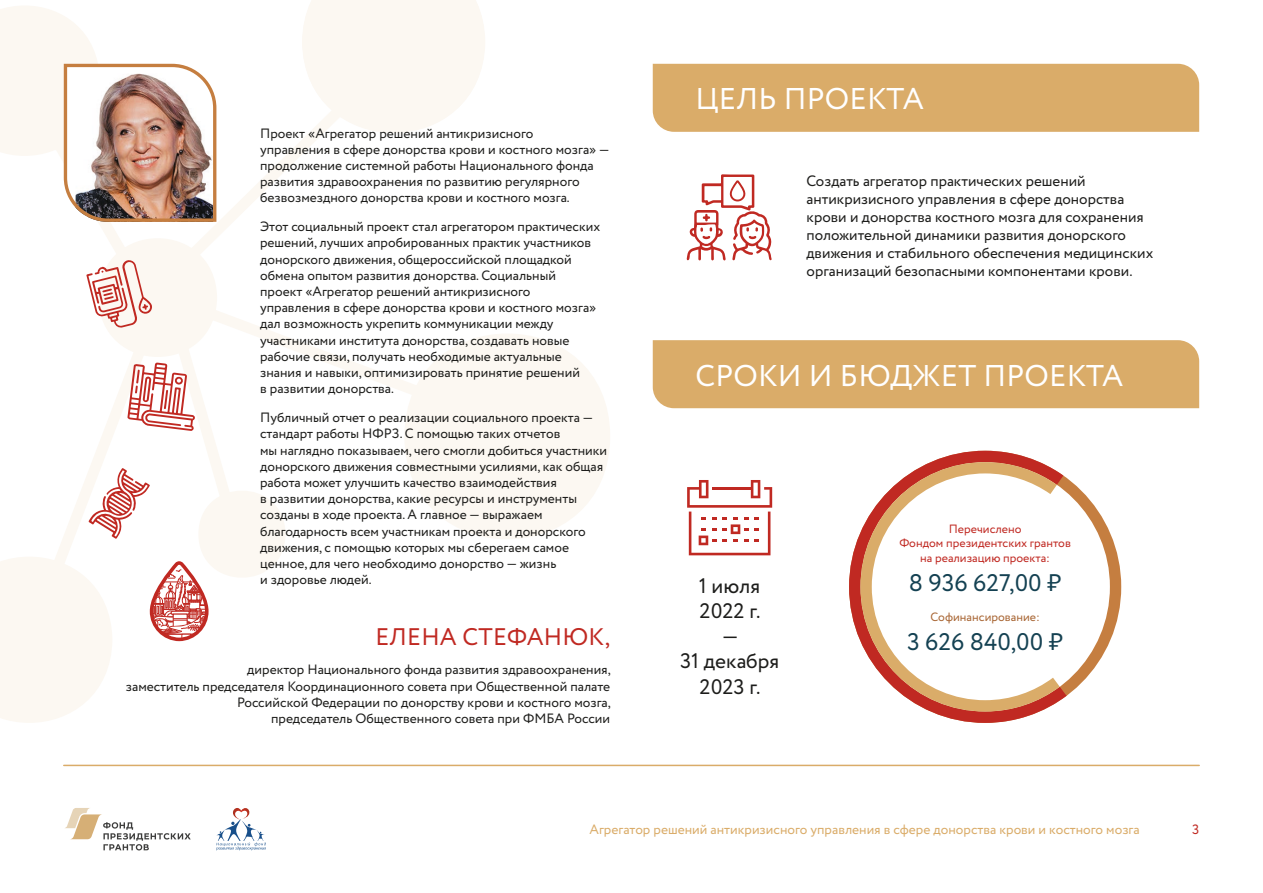
<style>
.page{position:relative;width:1263px;height:893px;background:#fff}
.page>*{position:absolute;margin:0;border:0;box-sizing:border-box;transform-origin:0 0}
.t1{font:30px "Circe";letter-spacing:.01em;color:#fff}
.t2{font:24px "Circe";color:#144152}
.t3{font:24px "Circe";letter-spacing:.01em;color:#c02922}
.t4{font:21px/25.2px "Circe";color:#1d1d1b;text-align:center}
.t5{font:15px/18px "Circe";color:#1d1d1b}
.t6{font:13.5px/16.2px "Circe";color:#1d1d1b}
.t7{font:13.5px "Circe";color:#daac69}
.t8{font:13.5px "Circe";color:#c02922}
.t9{font:12px/14.4px "Circe";color:#c02922;text-align:center}
.t10{font:12px "Circe";color:#a86533}
</style>
<div class="page">
<svg style="left:65px;top:808px;width:126px;height:42px"></svg>
<svg style="left:216px;top:808px;width:50px;height:42px"></svg>
<hr style="left:64px;top:765px;width:1135px;height:1px;background:#daac69">
<svg style="left:405px;top:347px;width:205px;height:192px;fill:#fcf8f2"></svg>
<svg style="left:285px;top:334px;width:275px;height:115px;fill:#fcf8f2"></svg>
<svg style="left:302px;top:0;width:183px;height:133px"></svg>
<svg style="left:285px;top:55px;width:112px;height:115px;fill:#fcfaf6"></svg>
<div style="left:653px;top:64px;width:546px;height:68px;background:#daac69"></div>
<div style="left:653px;top:340px;width:546px;height:68px;background:#daac69"></div>
<svg style="left:1067px;top:478px;width:54px;height:218px"></svg>
<svg style="left:849px;top:451px;width:218px;height:272px"></svg>
<svg style="left:860px;top:462px;width:200px;height:249px"></svg>
<svg style="left:687px;top:480px;width:85px;height:75px"></svg>
<svg style="left:687px;top:174px;width:85px;height:87px"></svg>
<svg style="left:0;top:6px;width:285px;height:717px"></svg>
<p class="t6" style="left:260px;top:125px;width:351px">Проект «Агрегатор решений антикризисного<br>управления в сфере донорства крови и костного мозга» — продолжение системной работы Национального фонда развития здравоохранения по развитию регулярного безвозмездного донорства крови и костного мозга.</p>
<p class="t6" style="left:260px;top:219px;width:342px">Этот социальный проект стал агрегатором практических решений, лучших апробированных практик участников донорского движения, общероссийской площадкой обмена опытом развития донорства. Социальный проект «Агрегатор решений антикризисного управления в сфере донорства крови и костного мозга» дал возможность укрепить коммуникации между участниками института донорства, создавать новые рабочие связи, получать необходимые актуальные знания и навыки, оптимизировать принятие решений<br>в развитии донорства.</p>
<p class="t6" style="left:260px;top:410px;width:348px">Публичный отчет о реализации социального проекта — стандарт работы НФРЗ. С помощью таких отчетов<br>мы наглядно показываем, чего смогли добиться участники донорского движения совместными усилиями, как общая работа может улучшить качество взаимодействия<br>в развитии донорства, какие ресурсы и инструменты созданы в ходе проекта. А главное — выражаем благодарность всем участникам проекта и донорского движения, с помощью которых мы сберегаем самое ценное, для чего необходимо донорство — жизнь<br>и здоровье людей.</p>
<h2 class="t3" style="left:376px;top:621px;width:236px">ЕЛЕНА СТЕФАНЮК,</h2>
<p class="t6" style="left:126px;top:662px;width:486px;text-align:right">директор Национального фонда развития здравоохранения,<br>заместитель председателя Координационного совета при Общественной палате Российской Федерации по донорству крови и костного мозга,<br>председатель Общественного совета при ФМБА России</p>
<h1 class="t1" style="left:695px;top:79px;width:230px">ЦЕЛЬ ПРОЕКТА</h1>
<p class="t5" style="left:806px;top:172px;width:348px">Создать агрегатор практических решений антикризисного управления в сфере донорства крови и донорства костного мозга для сохранения положительной динамики развития донорского движения и стабильного обеспечения медицинских организаций безопасными компонентами крови.</p>
<h1 class="t1" style="left:695px;top:356px;width:429px">СРОКИ И БЮДЖЕТ ПРОЕКТА</h1>
<p class="t9" style="left:899px;top:522px;width:173px">Перечислено<br>Фондом президентских грантов на реализацию проекта:</p>
<h3 class="t4" style="left:699px;top:574px;width:63px">1 июля</h3>
<h2 class="t2" style="left:909px;top:566px;width:154px">8 936 627,00 ₷</h2>
<h3 class="t4" style="left:680px;top:599px;width:101px">2022 г.<br>—<br>31 декабря<br>2023 г.</h3>
<p class="t10" style="left:930px;top:609px;width:111px">Cофинансирование:</p>
<h2 class="t2" style="left:907px;top:626px;width:158px">3 626 840,00 ₷</h2>
<p class="t7" style="left:589px;top:821px;width:552px">Агрегатор решений антикризисного управления в сфере донорства крови и костного мозга</p>
<p class="t8" style="left:1192px;top:821px;width:9px">3</p>
</div>
